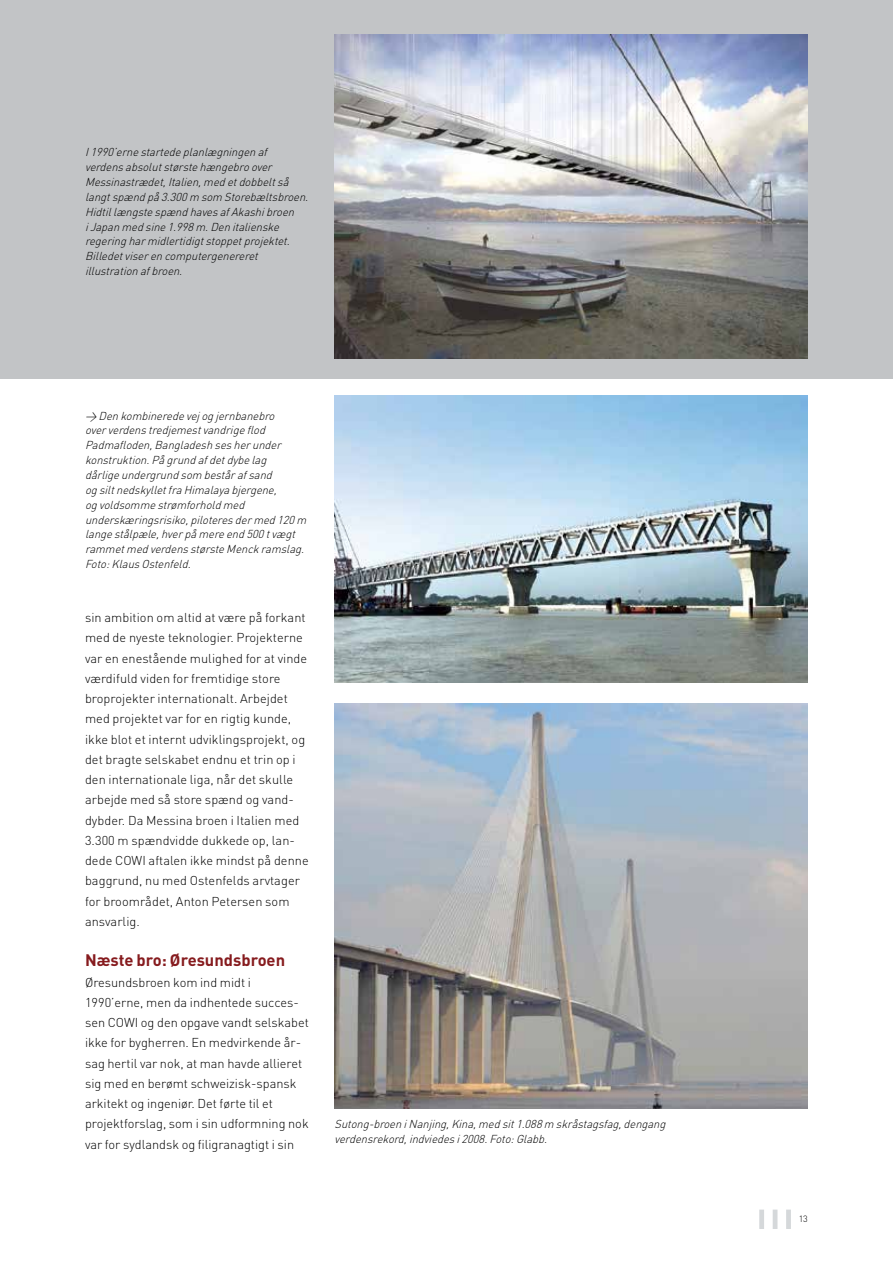
<style>
.page{position:relative;width:893px;height:1263px;background:#fff}
.page>*{position:absolute;margin:0;border:0;box-sizing:border-box;transform-origin:0 0}
.t1{font:700 16.5px "DIN";color:#861b1e}
.t2{font:300 12.75px/20.2px "DIN";letter-spacing:.005em;color:#000}
.t3{font:italic 300 11.4px/14.9px "DIN";color:#000}
.t4{font:300 9px "DIN";color:#000}
</style>
<div class="page">
<div style="left:0;top:0;width:893px;height:379px;background:#c2c4c6"></div>
<div style="left:759px;top:1209px;width:5px;height:20px;background:#d5d8da"></div>
<div style="left:786px;top:1209px;width:5px;height:20px;background:#d5d8da"></div>
<hr style="left:773px;top:1209px;width:4px;height:20px;background:#d5d8da">
<img style="left:334px;top:34px;width:474px;height:325px">
<img style="left:334px;top:395px;width:474px;height:288px">
<img style="left:334px;top:703px;width:474px;height:405px">
<p class="t3" style="left:85px;top:145px;width:228px">I1990’ernestartedeplanlægningenaf verdensabsolutstørstehængebroover Messinastrædet,Italien,medetdobbeltså langtspændpå3.300m som Storebæltsbroen.<br>HidtillængstespændhavesafAkashibroen iJapanmedsine1.998m.Denitalienske regeringharmidlertidigtstoppetprojektet.<br>Billedetviserencomputergenereret illustrationafbroen.</p>
<p class="t3" style="left:85px;top:408px;width:226px">&gt; Denkombineredevej ogjernbanebro oververdenstredjemestvandrigeflod Padmafloden,Bangladeshsesherunder konstruktion.Pågrundafdetdybelag dårligeundergrundsom bestårafsand ogsiltnedskylletfraHimalayabjergene, ogvoldsommestrømforholdmed underskæringsrisiko,piloteresdermed120m langestålpæle,hverpåmereend500tvægt rammetmedverdensstørsteMenckramslag.<br>Foto:KlausOstenfeld.</p>
<p class="t2" style="left:85px;top:607px;width:225px">sin ambition om altid at være på forkant med de nyeste teknologier. Projekterne var en enestående mulighed for at vinde værdifuld viden for fremtidige store broprojekter internationalt. Arbejdet med projektet var for en rigtig kunde, ikke blot et internt udviklingsprojekt, og det bragte selskabet endnu et trin op i den internationale liga, når det skulle arbejde med så store spænd og vand&shy;dybder. Da Messina broen i Italien med 3.300 m spændvidde dukkede op, lan&shy;dede COWI aftalen ikke mindst på denne baggrund, nu med Ostenfelds arvtager for broområdet, Anton Petersen som ansvarlig.</p>
<p class="t1" style="left:85px;top:952px;width:202px">Næste bro: Øresundsbroen</p>
<p class="t2" style="left:85px;top:972px;width:225px">Øresundsbroen kom ind midt i 1990’erne, men da indhentede succes&shy;sen COWI og den opgave vandt selskabet ikke for bygherren. En medvirkende år&shy;sag hertil var nok, at man havde allieret sig med en berømt schweizisk-spansk arkitekt og ingeniør. Det førte til et projektforslag, som i sin udformning nok var for sydlandsk og filigranagtigt i sin</p>
<p class="t3" style="left:335px;top:1117px;width:336px">Sutong-broeniNanjing,Kina,medsit1.088m skråstagsfag,dengang verdensrekord,indviedesi2008.Foto:Glabb.</p>
<p class="t4" style="left:799px;top:1213px;width:11px">13</p>
</div>
